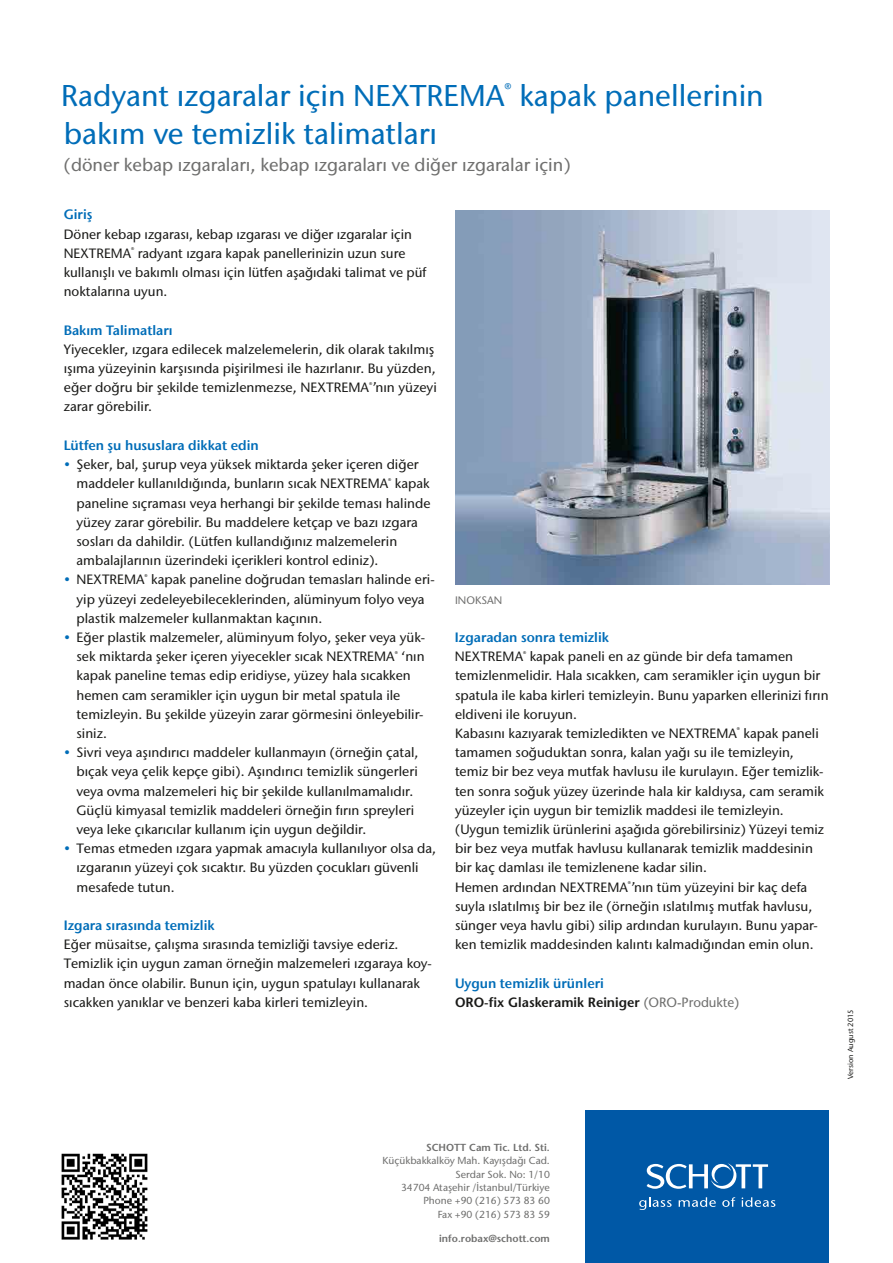
<style>
.page{position:relative;width:893px;height:1263px;background:#fff}
.page>*{position:absolute;margin:0;border:0;box-sizing:border-box;transform-origin:0 0}
.t1{font:500 30px/37.5px "Stone Sans IIITC Pro";color:#006db8}
.t2{font:500 18px "Stone Sans IIITC Pro";color:#6f6f6e}
.t3{font:500 13.5px/19.2px "Stone Sans IIITC Pro";color:#1a1a18}
.t4{font:600 13.5px "Stone Sans IIITC Com";color:#006db8}
.t5{font:600 13.5px "Stone Sans Std";color:#1a1a18}
.t6{font:10.8px "Stone Sans";color:#6f6f6e}
.t7{font:500 10.2px/13.4px "Stone Sans IIITC Pro";color:#6f6f6e;text-align:right}
.t8{font:600 10.2px "Stone Sans Std";color:#6f6f6e}
.t9{font:500 7.5px "Stone Sans IIITC Pro";color:#1a1a18}
.s1{color:#006db8}
.s2{font-weight:500;color:#6f6f6e}
</style>
<div class="page">
<div style="left:585px;top:1110px;width:244px;height:153px;background:#0058a6"></div>
<svg style="left:639px;top:1197px;width:33px;height:13px"></svg>
<svg style="left:679px;top:1197px;width:37px;height:10px"></svg>
<svg style="left:722px;top:1197px;width:13px;height:10px"></svg>
<svg style="left:742px;top:1197px;width:33px;height:10px"></svg>
<svg style="left:647px;top:1163px;width:121px;height:26px"></svg>
<img style="left:61px;top:1153px;width:87px;height:87px">
<img style="left:455px;top:210px;width:374px;height:374px">
<h1 class="t1" style="left:61px;top:77px;width:704px">Radyant ızgaralar için NEXTREMA<sup>®</sup> kapak panellerinin bakım ve temizlik talimatları</h1>
<h2 class="t2" style="left:64px;top:154px;width:508px">(döner kebap ızgaraları, kebap ızgaraları ve diğer ızgaralar için)</h2>
<p class="t4" style="left:64px;top:206px;width:30px">Giriş</p>
<p class="t3" style="left:64px;top:224px;width:364px">Döner kebap ızgarası, kebap ızgarası ve diğer ızgaralar için NEXTREMA<sup>®</sup> radyant ızgara kapak panellerinizin uzun sure kullanışlı ve bakımlı olması için lütfen aşağıdaki talimat ve püf noktalarına uyun.</p>
<p class="t4" style="left:64px;top:321px;width:110px">Bakım Talimatları</p>
<p class="t3" style="left:64px;top:339px;width:375px">Yiyecekler, ızgara edilecek malzelemelerin, dik olarak takılmış ışıma yüzeyinin karşısında pişirilmesi ile hazırlanır. Bu yüzden, eğer doğru bir şekilde temizlenmezse, NEXTREMA<sup>®</sup>’nın yüzeyi zarar görebilir.</p>
<p class="t4" style="left:64px;top:437px;width:197px">Lütfen şu hususlara dikkat edin</p>
<p class="t3" style="left:77px;top:455px;width:355px;text-indent:-13px"><span class="s1">•</span> Şeker, bal, şurup veya yüksek miktarda şeker içeren diğer maddeler kullanıldığında, bunların sıcak NEXTREMA<sup>®</sup> kapak paneline sıçraması veya herhangi bir şekilde teması halinde yüzey zarar görebilir. Bu maddelere ketçap ve bazı ızgara sosları da dahildir. (Lütfen kullandığınız malzemelerin ambalajlarının üzerindeki içerikleri kontrol ediniz).</p>
<p class="t3" style="left:77px;top:570px;width:360px;text-indent:-13px"><span class="s1">•</span> NEXTREMA<sup>®</sup> kapak paneline doğrudan temasları halinde eri&shy;yip yüzeyi zedeleyebileceklerinden, alüminyum folyo veya plastik malzemeler kullanmaktan kaçının.</p>
<p class="t3" style="left:77px;top:627px;width:350px;text-indent:-13px"><span class="s1">•</span> Eğer plastik malzemeler, alüminyum folyo, şeker veya yük&shy;sek miktarda şeker içeren yiyecekler sıcak NEXTREMA<sup>®</sup> ‘nın kapak paneline temas edip eridiyse, yüzey hala sıcakken hemen cam seramikler için uygun bir metal spatula ile temizleyin. Bu şekilde yüzeyin zarar görmesini önleyebilir&shy;siniz.</p>
<p class="t3" style="left:77px;top:743px;width:343px;text-indent:-13px"><span class="s1">•</span> Sivri veya aşındırıcı maddeler kullanmayın (örneğin çatal, bıçak veya çelik kepçe gibi). Aşındırıcı temizlik süngerleri veya ovma malzemeleri hiç bir şekilde kullanılmamalıdır.<br>Güçlü kimyasal temizlik maddeleri örneğin fırın spreyleri veya leke çıkarıcılar kullanım için uygun değildir.</p>
<p class="t3" style="left:77px;top:839px;width:361px;text-indent:-13px"><span class="s1">•</span> Temas etmeden ızgara yapmak amacıyla kullanılıyor olsa da, ızgaranın yüzeyi çok sıcaktır. Bu yüzden çocukları güvenli mesafede tutun.</p>
<p class="t4" style="left:64px;top:916px;width:152px">Izgara sırasında temizlik</p>
<p class="t3" style="left:64px;top:935px;width:370px">Eğer müsaitse, çalışma sırasında temizliği tavsiye ederiz.<br>Temizlik için uygun zaman örneğin malzemeleri ızgaraya koy&shy;madan önce olabilir. Bunun için, uygun spatulayı kullanarak sıcakken yanıklar ve benzeri kaba kirleri temizleyin.</p>
<p class="t6" style="left:455px;top:593px;width:49px">INOKSAN</p>
<p class="t4" style="left:455px;top:628px;width:156px">Izgaradan sonra temizlik</p>
<p class="t3" style="left:455px;top:647px;width:375px">NEXTREMA<sup>®</sup> kapak paneli en az günde bir defa tamamen temizlenmelidir. Hala sıcakken, cam seramikler için uygun bir spatula ile kaba kirleri temizleyin. Bunu yaparken ellerinizi fırın eldiveni ile koruyun.<br>Kabasını kazıyarak temizledikten ve NEXTREMA<sup>®</sup> kapak paneli tamamen soğuduktan sonra, kalan yağı su ile temizleyin, temiz bir bez veya mutfak havlusu ile kurulayın. Eğer temizlik&shy;ten sonra soğuk yüzey üzerinde hala kir kaldıysa, cam seramik yüzeyler için uygun bir temizlik maddesi ile temizleyin. (Uygun temizlik ürünlerini aşağıda görebilirsiniz) Yüzeyi temiz bir bez veya mutfak havlusu kullanarak temizlik maddesinin bir kaç damlası ile temizlenene kadar silin.<br>Hemen ardından NEXTREMA<sup>®</sup>’nın tüm yüzeyini bir kaç defa suyla ıslatılmış bir bez ile (örneğin ıslatılmış mutfak havlusu, sünger veya havlu gibi) silip ardından kurulayın. Bunu yapar&shy;ken temizlik maddesinden kalıntı kalmadığından emin olun.</p>
<p class="t4" style="left:455px;top:974px;width:151px">Uygun temizlik ürünleri</p>
<p class="t5" style="left:455px;top:994px;width:286px">ORO-fix Glaskeramik Reiniger <span class="s2">(ORO-Produkte)</span></p>
<p class="t9" style="left:846px;top:1079px;width:71px;rotate:-90deg">Version August 2015</p>
<p class="t8" style="left:426px;top:1141px;width:125px">SCHOTT Cam Tic. Ltd. Sti.</p>
<p class="t7" style="left:382px;top:1154px;width:169px">Küçükbakkalköy Mah. Kayışdağı Cad.<br>Serdar Sok. No: 1/10<br>34704 Ataşehir /İstanbul/Türkiye<br>Phone +90 (216) 573 83 60<br>Fax +90 (216) 573 83 59</p>
<p class="t8" style="left:439px;top:1232px;width:112px">info.robax@schott.com</p>
</div>
